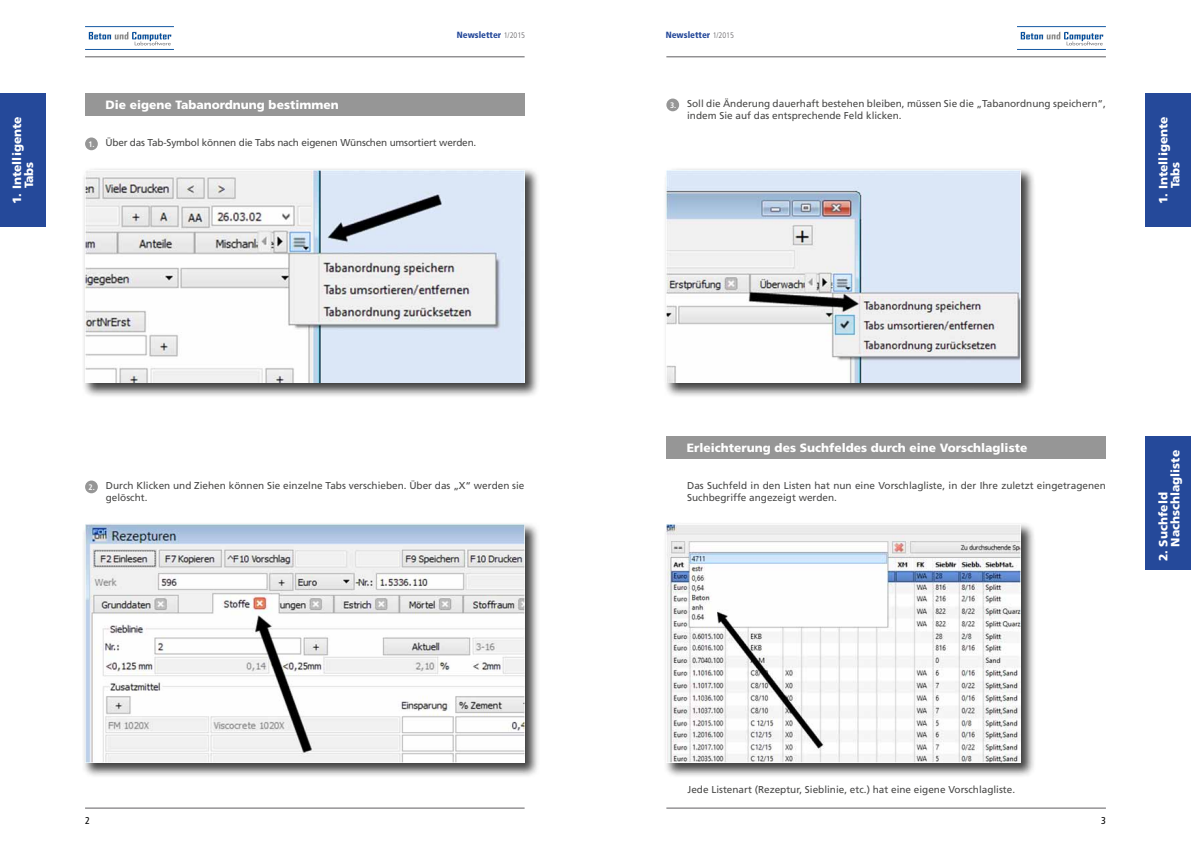
<style>
.page{position:relative;width:1191px;height:842px;background:#fff}
.page>*{position:absolute;margin:0;border:0;box-sizing:border-box;transform-origin:0 0}
.t1{font:900 12px/12px "Frutiger";color:#fff}
.t2{font:10px/12px "Frutiger";color:#494948}
.t3{font:10px "Frutiger";letter-spacing:-.02em;color:#494948}
.t4{font:condensed 10px "Frutiger";color:#000}
.t5{font:900 condensed 9px "Frutiger";color:#25499a}
.t6{font:700 condensed 8px "Frutiger";color:#fff}
.s1{font-weight:300;font-size:8px;color:#5f5d61}
</style>
<div class="page">
<hr style="left:666px;top:808px;width:440px;height:1px;background:#5f5d61">
<hr style="left:85px;top:808px;width:439px;height:1px;background:#5f5d61">
<div style="left:85px;top:94px;width:439px;height:22px;background:#969696"></div>
<div style="left:0;top:94px;width:45px;height:133px;background:#25499a"></div>
<div style="left:666px;top:437px;width:440px;height:22px;background:#969696"></div>
<div style="left:1145px;top:437px;width:46px;height:133px;background:#25499a"></div>
<div style="left:1145px;top:94px;width:46px;height:133px;background:#25499a"></div>
<div style="left:85px;top:137px;width:13px;height:13px;background:#969696;border-radius:50%"></div>
<div style="left:85px;top:480px;width:13px;height:13px;background:#969696;border-radius:50%"></div>
<div style="left:666px;top:99px;width:13px;height:12px;background:#969696;border-radius:50%"></div>
<hr style="left:85px;top:57px;width:439px;height:1px;background:#5f5d61">
<hr style="left:666px;top:57px;width:440px;height:1px;background:#5f5d61">
<div style="left:82px;top:167px;width:458px;height:231px;background:#000;opacity:.75"></div>
<img style="left:85px;top:170px;width:439px;height:213px">
<div style="left:82px;top:521px;width:458px;height:257px;background:#000;opacity:.75"></div>
<img style="left:85px;top:524px;width:439px;height:239px">
<div style="left:663px;top:167px;width:373px;height:231px;background:#000;opacity:.75"></div>
<img style="left:666px;top:170px;width:354px;height:213px">
<div style="left:663px;top:521px;width:373px;height:257px;background:#000;opacity:.75"></div>
<img style="left:666px;top:524px;width:354px;height:239px">
<svg style="left:89px;top:32px;width:83px;height:13px"></svg>
<hr style="left:85px;top:26px;width:89px;height:1px;background:#004b9c">
<hr style="left:85px;top:49px;width:89px;height:1px;background:#004b9c">
<svg style="left:1020px;top:32px;width:83px;height:13px"></svg>
<hr style="left:1017px;top:26px;width:88px;height:1px;background:#004b9c">
<hr style="left:1017px;top:49px;width:88px;height:1px;background:#004b9c">
<p class="t1" style="left:11px;top:188px;width:73px;text-indent:-15px;rotate:-90deg">1. Intelligente<br>Tabs</p>
<p class="t5" style="left:457px;top:30px;width:70px">Newsletter <span class="s1">1/2015</span></p>
<p class="t5" style="left:666px;top:30px;width:70px">Newsletter <span class="s1">1/2015</span></p>
<p class="t6" style="left:88px;top:139px;width:8px">1.</p>
<p class="t1" style="left:106px;top:98px;width:235px">Die eigene Tabanordnung bestimmen</p>
<p class="t3" style="left:105px;top:137px;width:372px">Über das Tab-Symbol können die Tabs nach eigenen Wünschen umsortiert werden.</p>
<p class="t6" style="left:670px;top:100px;width:8px">3.</p>
<p class="t2" style="left:687px;top:98px;width:420px">Soll die Änderung dauerhaft bestehen bleiben, müssen Sie die „Tabanordnung speichern“, indem Sie auf das entsprechende Feld klicken.</p>
<p class="t1" style="left:1157px;top:188px;width:73px;text-indent:-15px;rotate:-90deg">1. Intelligente<br>Tabs</p>
<p class="t6" style="left:89px;top:482px;width:8px">2.</p>
<p class="t2" style="left:106px;top:480px;width:420px">Durch Klicken und Ziehen können Sie einzelne Tabs verschieben. Über das „X“ werden sie gelöscht.</p>
<p class="t1" style="left:687px;top:441px;width:342px">Erleichterung des Suchfeldes durch eine Vorschlagliste</p>
<p class="t2" style="left:687px;top:480px;width:420px">Das Suchfeld in den Listen hat nun eine Vorschlagliste, in der Ihre zuletzt eingetragenen<br>Suchbegriffe angezeigt werden.</p>
<p class="t1" style="left:1157px;top:547px;width:98px;text-indent:-14px;rotate:-90deg">2. Suchfeld<br>Nachschlagliste</p>
<p class="t2" style="left:687px;top:783px;width:329px">Jede Listenart (Rezeptur, Sieblinie, etc.) hat eine eigene Vorschlagliste.</p>
<p class="t4" style="left:85px;top:815px;width:6px">2</p>
<p class="t4" style="left:1101px;top:815px;width:6px">3</p>
</div>
